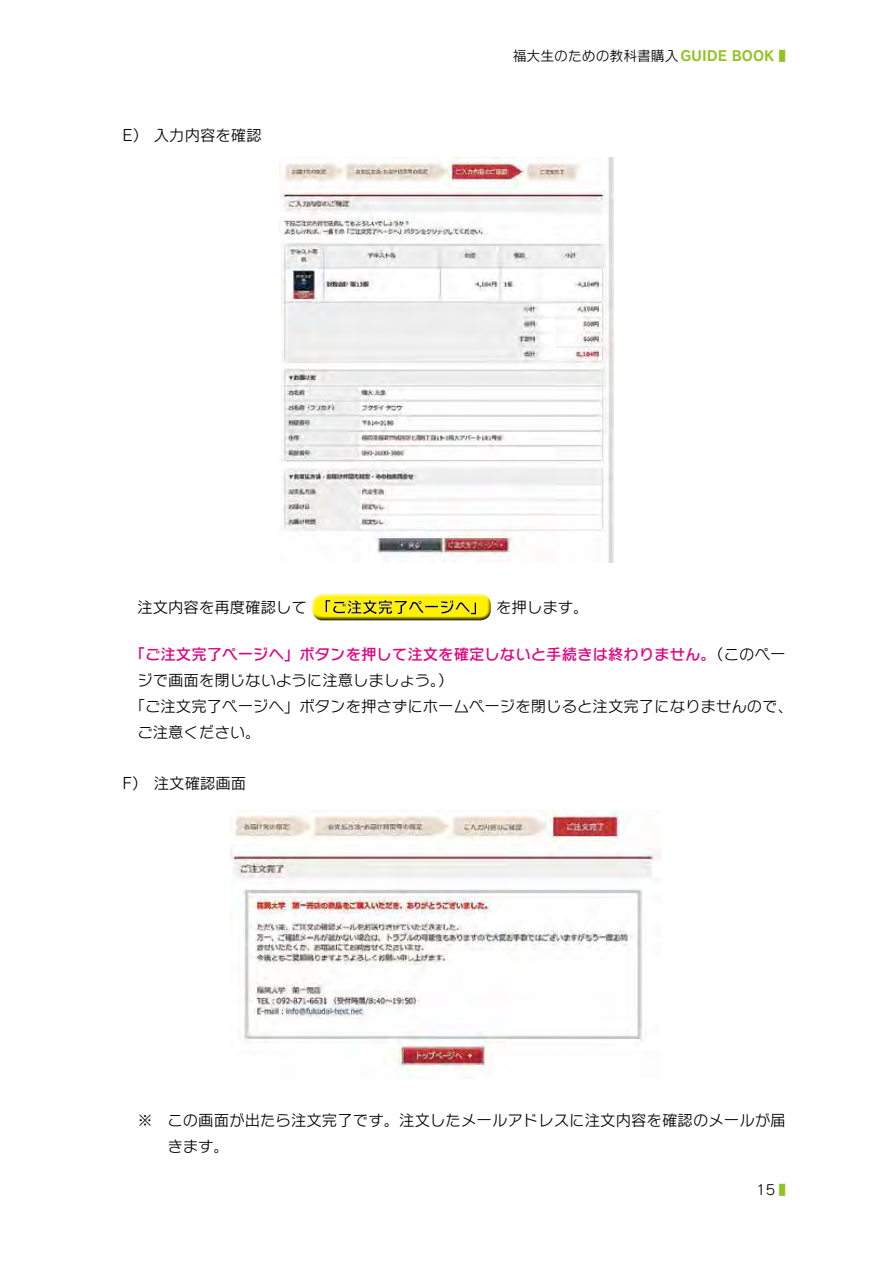
<style>
.page{position:relative;width:893px;height:1263px;background:#fff}
.page>*{position:absolute;margin:0;border:0;box-sizing:border-box;transform-origin:0 0}
.t1{font:15.45px/26px "Rodin NTLG Pro M";color:#000}
.t2{font:15.45px "Rodin NTLG Pro DB";color:#e4007f}
.t3{font:13.8px "Rodin NTLG Pro M";color:#000}
.s1{font-family:"Rodin NTLG Pro B";color:#8fc31f}
.s2{font-family:"Rodin NTLG Pro M";color:#000}
.s3{color:#8fc31f}
</style>
<div class="page">
<div style="left:308px;top:591px;width:185px;height:27px;background:#fff;opacity:.75"></div>
<div style="left:310px;top:596px;width:185px;height:25px;background:#000;opacity:.75"></div>
<img style="left:280px;top:158px;width:333px;height:404px">
<img style="left:230px;top:810px;width:430px;height:268px">
<p class="t1" style="left:122px;top:122px;width:141px">E）入力内容を確認</p>
<p class="t3" style="left:513px;top:47px;width:274px">福大生のための教科書購入<span class="s1">GUIDE BOOK ■</span></p>
<p class="t1" style="left:137px;top:594px;width:171px">注文内容を再度確認して</p>
<p class="t1" style="left:496px;top:594px;width:94px">を押します。</p>
<p class="t2" style="left:130px;top:644px;width:657px">「ご注文完了ページへ」ボタンを押して注文を確定しないと手続きは終わりません。<span class="s2">（このペー</span></p>
<p class="t1" style="left:137px;top:666px;width:317px">ジで画面を閉じないように注意しましょう。）</p>
<p class="t1" style="left:130px;top:692px;width:665px">「ご注文完了ページへ」ボタンを押さずにホームページを閉じると注文完了になりませんので、</p>
<p class="t1" style="left:137px;top:718px;width:125px">ご注意ください。</p>
<p class="t1" style="left:122px;top:770px;width:125px">F）注文確認画面</p>
<p class="t1" style="left:167px;top:1107px;width:620px;text-indent:-30px">※ この画面が出たら注文完了です。注文したメールアドレスに注文内容を確認のメールが届きます。</p>
<p class="t3" style="left:756px;top:1181px;width:31px">15 <span class="s3">■</span></p>
</div>
